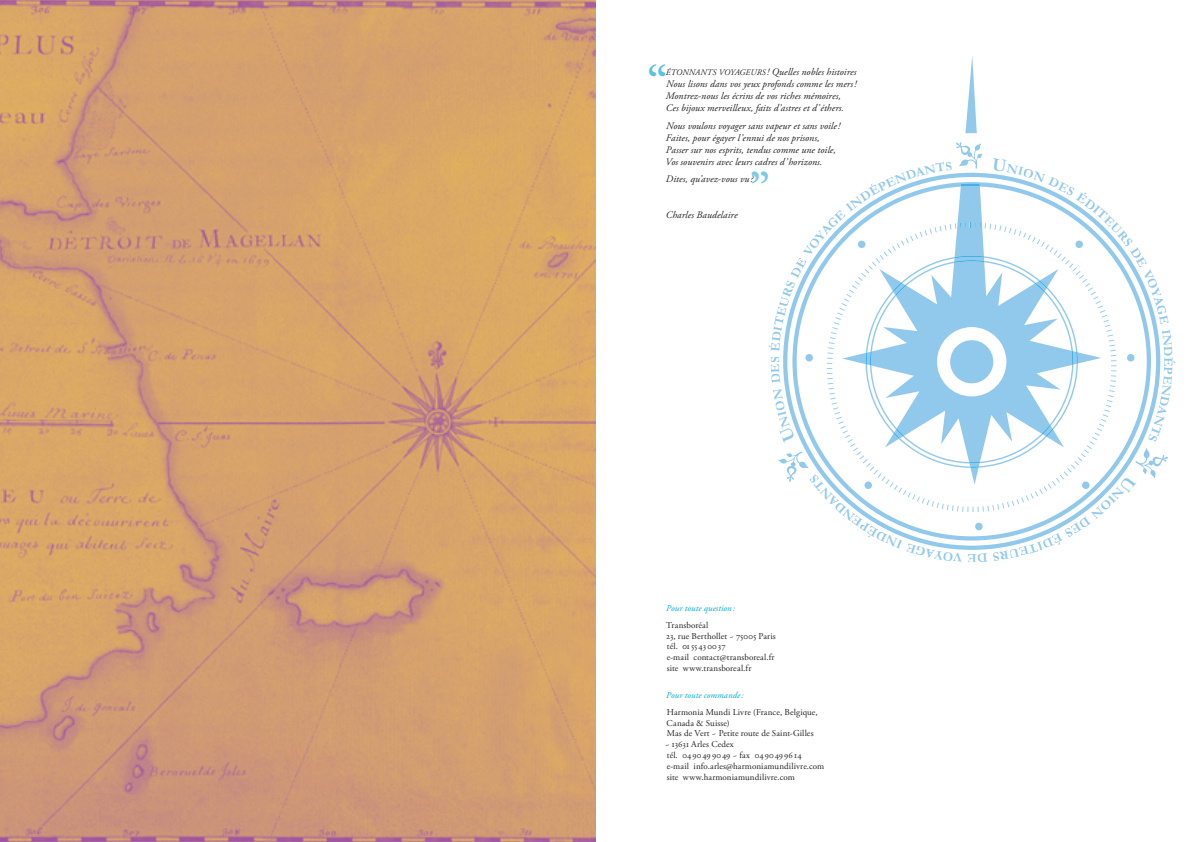
<style>
.page{position:relative;width:1191px;height:842px;background:#fff}
.page>*{position:absolute;margin:0;border:0;box-sizing:border-box;transform-origin:0 0}
.t1{font:600 48px "Adobe Garamond Pro";color:#5bc4dd}
.t2{font:600 48px "Adobe Garamond Pro";color:#7bcde3}
.t3{font:700 13.5px "Garamond";color:#91c9ed}
.t4{font:italic 10px/12px "Adobe Garamond Pro";letter-spacing:.01em;color:#231f20}
.t5{font:9px/10.8px "Adobe Garamond Pro";letter-spacing:.01em;color:#231f20}
.t6{font:italic 9px "Adobe Garamond Pro";letter-spacing:.01em;color:#00a9cc}
.s1{font-family:"Adobe Garamond Pro Italic SC850";font-style:normal;font-size:8.5px}
.s2{font-family:"Adobe Garamond Pro Italic SC850";font-style:normal}
</style>
<div class="page">
<svg style="left:965px;top:56px;width:11px;height:77px"></svg>
<img style="left:0;top:0;width:595px;height:842px">
<svg style="left:778px;top:142px;width:390px;height:409px"></svg>
<h1 class="t1" style="left:647px;top:55px;width:23px">“</h1>
<p class="t4" style="left:666px;top:66px;width:192px"><span class="s1">ÉTONNANTS VOYAGEURS</span> <span class="s2">!</span> Quelles nobles histoires Nous lisons dans vos yeux profonds comme les mers!<br>Montrez-nous les écrins de vos riches mémoires,<br>Ces bijoux merveilleux, faits d’astres et d’éthers.</p>
<p class="t4" style="left:665px;top:120px;width:176px">Nous voulons voyager sans vapeur et sans voile!<br>Faites, pour égayer l’ennui de nos prisons, Passer sur nos esprits, tendus comme une toile, Vos souvenirs avec leurs cadres d’horizons.</p>
<p class="t4" style="left:666px;top:173px;width:89px">Dites, qu’avez-vous vu ?</p>
<p class="t4" style="left:666px;top:209px;width:73px">Charles Baudelaire</p>
<h1 class="t2" style="left:749px;top:162px;width:23px">”</h1>
<h2 class="t3" style="left:767px;top:363px;width:8px;rotate:-90deg">S</h2>
<p class="t6" style="left:666px;top:603px;width:71px">Pour toute question :</p>
<p class="t5" style="left:666px;top:620px;width:111px">Transboréal<br>23, rue Berthollet ~ 75005 Paris tél. 0155 430037<br>e-mail contact@transboreal.fr site www.transboreal.fr</p>
<p class="t6" style="left:666px;top:690px;width:79px">Pour toute commande:</p>
<p class="t5" style="left:665px;top:707px;width:161px">Harmonia Mundi Livre (France, Belgique, Canada &amp; Suisse)<br>Mas de Vert ~ Petite route de Saint-Gilles<br>~ 13631 Arles Cedex<br>tél. 04 9049 9049 ~ fax 04 9049 96 14 e-mail info.arles@harmoniamundilivre.com site www.harmoniamundilivre.com</p>
</div>
